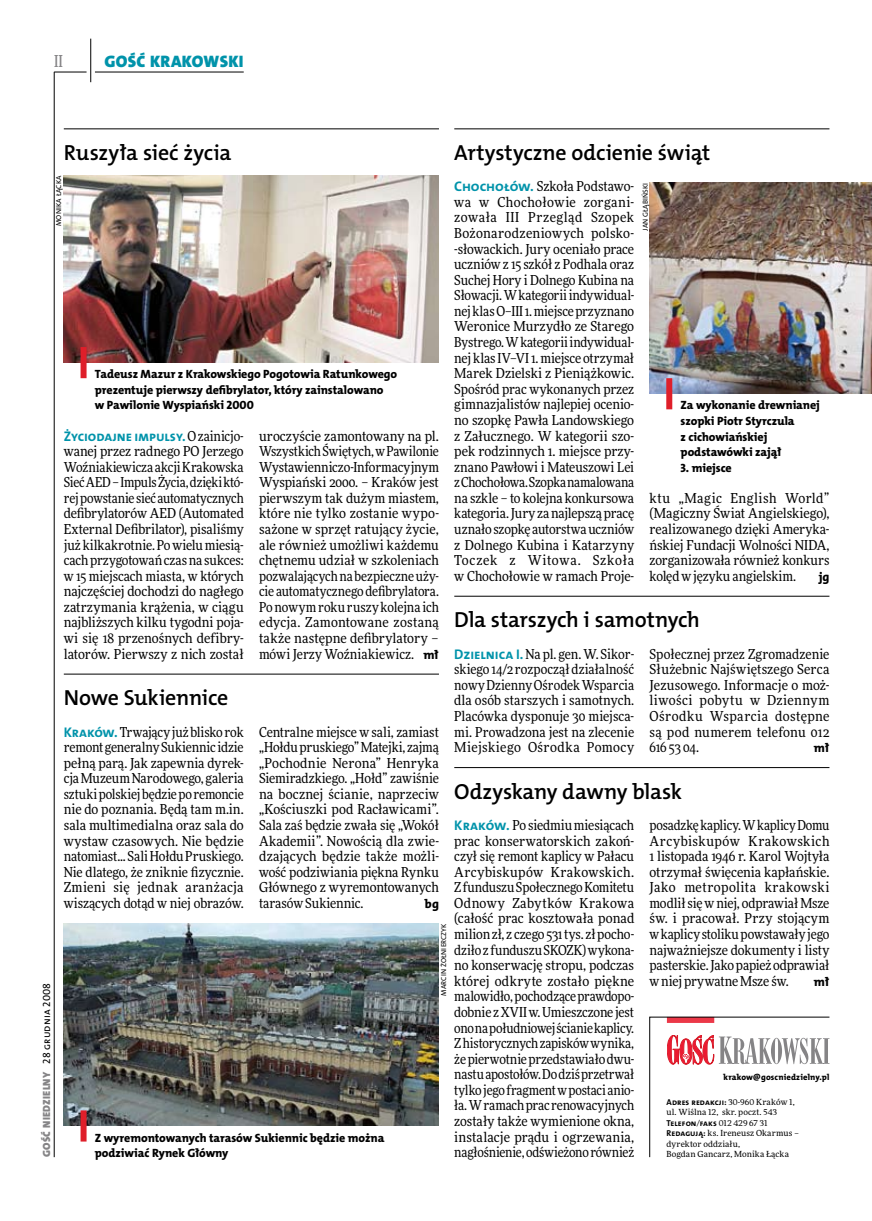
<style>
.page{position:relative;width:872px;height:1221px;background:#fff}
.page>*{position:absolute;margin:0;border:0;box-sizing:border-box;transform-origin:0 0}
.t1{font:21.9px "The Mix HP6 Se Bld";letter-spacing:-.01em;color:#000}
.t2{font:16.65px "The Mix HP9 Blk";letter-spacing:.02em;color:#0093aa}
.t3{font:500 16.5px "Freeday Narrow";color:#858486;scale:.9 1}
.t4{font:13.95px "The Mix HP7 Bld";letter-spacing:-.01em;color:#0093aa}
.t5{font:13.8px/15.6px "Freeday Narrow News";letter-spacing:.005em;color:#000;text-align:justify}
.t6{font:12.45px "The Mix HP8 Ex Bld";letter-spacing:.045em;color:#000}
.t7{font:12px/15.6px "The Mix HP8 Ex Bld";letter-spacing:-.005em;color:#000}
.t8{font:10.5px "The Mix HP9 Blk";letter-spacing:.025em;color:#858486}
.t9{font:8.55px "The Mix HP7 Bld";letter-spacing:.005em;color:#000}
.t10{font:8.55px "The Mix HP8 Ex Bld";letter-spacing:.015em;color:#000}
.t11{font:8.4px/10.5px "Freeday News";letter-spacing:.02em;color:#000}
.t12{font:7.2px "The Mix HP5 Plain";letter-spacing:.015em;color:#000}
.s1{font-family:"Freeday Narrow News";font-size:13.8px;color:#000}
.s2{font-family:"The Mix HP8 Ex Bld";font-size:12.45px}
.s3{font-family:"The Mix HP5 Plain";color:#000}
.s4{font-family:"The Mix HP7 Bld";font-size:13.95px;color:#0093aa}
.s5{font-family:"Freeday News";font-size:8.4px}
.s6{font-family:"The Mix HP7 Bld";font-size:8.55px}
</style>
<div class="page">
<hr style="left:54px;top:72px;width:1px;height:1085px;background:#000">
<hr style="left:90px;top:39px;width:1px;height:43px;background:#000">
<hr style="left:54px;top:72px;width:33px;height:1px;background:#000">
<hr style="left:95px;top:72px;width:149px;height:1px;background:#000">
<svg style="left:649px;top:1016px;width:181px;height:141px"></svg>
<hr style="left:64px;top:129px;width:375px;height:1px;background:#000">
<hr style="left:454px;top:129px;width:375px;height:1px;background:#000">
<hr style="left:454px;top:767px;width:375px;height:1px;background:#000">
<hr style="left:64px;top:673px;width:375px;height:1px;background:#000">
<hr style="left:454px;top:596px;width:375px;height:1px;background:#000">
<img style="left:64px;top:176px;width:375px;height:186px">
<img style="left:649px;top:183px;width:223px;height:211px">
<img style="left:64px;top:923px;width:375px;height:202px">
<div style="left:81px;top:347px;width:6px;height:31px;background:#df1f2a"></div>
<div style="left:81px;top:1110px;width:6px;height:31px;background:#df1f2a"></div>
<div style="left:666px;top:378px;width:6px;height:31px;background:#df1f2a"></div>
<p class="t3" style="left:54px;top:50px;width:11px">II</p>
<p class="t2" style="left:105px;top:50px;width:140px">GOŚĆ KRAKOWSKI</p>
<h1 class="t1" style="left:64px;top:139px;width:169px">Ruszyła sieć życia</h1>
<h1 class="t1" style="left:454px;top:139px;width:258px">Artystyczne odcienie świąt</h1>
<p class="t12" style="left:54px;top:226px;width:52px;rotate:-90deg">Monika Łącka</p>
<p class="t7" style="left:95px;top:366px;width:304px">Tadeusz Mazur z Krakowskiego Pogotowia Ratunkowego prezentuje pierwszy defibrylator, który zainstalowano<br>w Pawilonie Wyspiański 2000</p>
<p class="t4" style="left:64px;top:427px;width:181px">Życiodajne impulsy. <span class="s1">Ozainicjo-</span></p>
<p class="t5" style="left:64px;top:443px;width:181px">wanej przez radnego PO Jerzego Woźniakiewicza akcji Krakowska Sieć AED – Impuls Życia, dzięki któ&shy;rej powstanie sieć automatycznych defibrylatorów AED (Automated External Defibrilator), pisaliśmy już kilkakrotnie. Po wielu miesią&shy;cach przygotowań czas na sukces: w 15 miejscach miasta, w których najczęściej dochodzi do nagłego zatrzymania krążenia, w ciągu najbliższych kilku tygodni poja&shy;wi się 18 przenośnych defibry&shy;latorów. Pierwszy z nich został</p>
<h1 class="t1" style="left:64px;top:684px;width:166px">Nowe Sukiennice</h1>
<p class="t5" style="left:259px;top:427px;width:181px">uroczyście zamontowany na pl.<br>Wszystkich Świętych, wPawilonie Wystawienniczo-Informacyjnym Wyspiański 2000. – Kraków jest pierwszym tak dużym miastem, które nie tylko zostanie wypo&shy;sażone w sprzęt ratujący życie, ale również umożliwi każdemu chętnemu udział w szkoleniach pozwalających na bezpieczne uży&shy;cie automatycznego defibrylatora.<br>Po nowym roku ruszy kolejna ich edycja. Zamontowane zostaną także następne defibrylatory – mówi Jerzy Woźniakiewicz. <span class="s2">mł</span></p>
<p class="t8" style="left:40px;top:1156px;width:176px;rotate:-90deg">GOŚĆ NIEDZIELNY <span class="s3">28 grudnia 2008</span></p>
<p class="t5" style="left:64px;top:723px;width:181px"><span class="s4">Kraków.</span> Trwający już blisko rok remont generalny Sukiennic idzie pełną parą. Jak zapewnia dyrek&shy;cja Muzeum Narodowego, galeria sztuki polskiej będzie po remoncie nie do poznania. Będą tam m.in. sala multimedialna oraz sala do wystaw czasowych. Nie będzie natomiast... Sali Hołdu Pruskiego.<br>Nie dlatego, że zniknie fizycznie.<br>Zmieni się jednak aranżacja wiszących dotąd w niej obrazów.</p>
<p class="t5" style="left:259px;top:723px;width:181px">Centralne miejsce w sali, zamiast „Hołdu pruskiego” Matejki, zajmą „Pochodnie Nerona” Henryka Siemiradzkiego. „Hołd” zawiśnie na bocznej ścianie, naprzeciw „Kościuszki pod Racławicami”.<br>Sala zaś będzie zwała się „Wokół Akademii”. Nowością dla zwie&shy;dzających będzie także możli&shy;wość podziwiania piękna Rynku Głównego z wyremontowanych tarasów Sukiennic.</p>
<p class="t6" style="left:425px;top:895px;width:16px">bg</p>
<p class="t7" style="left:95px;top:1129px;width:291px">Z wyremontowanych tarasów Sukiennic będzie można podziwiać Rynek Główny</p>
<p class="t12" style="left:439px;top:995px;width:74px;rotate:-90deg">Marcin Żołnierczyk</p>
<p class="t5" style="left:454px;top:178px;width:181px"><span class="s4">Chochołów.</span> Szkoła Podstawo&shy;wa w Chochołowie zorgani&shy;zowała III Przegląd Szopek Bożonarodzeniowych polsko--słowackich. Jury oceniało prace uczniów z 15 szkół z Podhala oraz Suchej Hory i Dolnego Kubina na Słowacji. Wkategorii indywidual&shy;nej klas O–III 1.miejsce przyznano Weronice Murzydło ze Starego Bystrego. Wkategorii indywidual&shy;nej klas IV–VI 1.miejsce otrzymał Marek Dzielski z Pieniążkowic.<br>Spośród prac wykonanych przez gimnazjalistów najlepiej ocenio&shy;no szopkę Pawła Landowskiego z Załucznego. W kategorii szo&shy;pek rodzinnych 1. miejsce przy&shy;znano Pawłowi i Mateuszowi Lei z Chochołowa. Szopka namalowana na szkle – to kolejna konkursowa kategoria. Jury za najlepszą pracę uznało szopkę autorstwa uczniów z Dolnego Kubina i Katarzyny Toczek z Witowa. Szkoła w Chochołowie w ramach Proje-</p>
<p class="t12" style="left:640px;top:231px;width:50px;rotate:-90deg">Jan Głąbiński</p>
<p class="t7" style="left:680px;top:397px;width:141px">Za wykonanie drewnianej szopki Piotr Styrczula<br>z cichowiańskiej podstawówki zajął</p>
<p class="t7" style="left:680px;top:460px;width:53px">3. miejsce</p>
<p class="t5" style="left:649px;top:490px;width:181px">ktu „Magic English World” (Magiczny Świat Angielskiego), realizowanego dzięki Ameryka&shy;ńskiej Fundacji Wolności NIDA, zorganizowała również konkurs kolęd w języku angielskim.</p>
<p class="t6" style="left:818px;top:568px;width:12px">jg</p>
<h1 class="t1" style="left:454px;top:606px;width:247px">Dla starszych i samotnych</h1>
<p class="t5" style="left:454px;top:645px;width:181px"><span class="s4">Dzielnica I.</span> Na pl. gen. W. Sikor&shy;skiego 14/2 rozpoczął działalność nowy Dzienny Ośrodek Wsparcia dla osób starszych i samotnych.<br>Placówka dysponuje 30 miejsca&shy;mi. Prowadzona jest na zlecenie Miejskiego Ośrodka Pomocy</p>
<p class="t5" style="left:649px;top:645px;width:181px">Społecznej przez Zgromadzenie Służebnic Najświętszego Serca Jezusowego. Informacje o moż&shy;liwości pobytu w Dziennym Ośrodku Wsparcia dostępne są pod numerem telefonu 012<br>616 53 04.</p>
<p class="t6" style="left:814px;top:739px;width:17px">mł</p>
<h1 class="t1" style="left:454px;top:777px;width:229px">Odzyskany dawny blask</h1>
<p class="t5" style="left:454px;top:817px;width:181px"><span class="s4">Kraków.</span> Po siedmiu miesiącach prac konserwatorskich zakoń&shy;czył się remont kaplicy w Pałacu Arcybiskupów Krakowskich.<br>Zfunduszu Społecznego Komitetu Odnowy Zabytków Krakowa (całość prac kosztowała ponad milion zł, z czego 531 tys. zł pocho&shy;dziło z funduszu SKOZK) wykona&shy;no konserwację stropu, podczas której odkryte zostało piękne malowidło, pochodzące prawdopo&shy;dobnie zXVII w. Umieszczone jest ono na południowej ścianie kaplicy.<br>Zhistorycznych zapisków wynika, że pierwotnie przedstawiało dwu&shy;nastu apostołów. Do dziś przetrwał tylko jego fragment wpostaci anio&shy;ła. Wramach prac renowacyjnych zostały także wymienione okna, instalacje prądu i ogrzewania, nagłośnienie, odświeżono również</p>
<p class="t5" style="left:649px;top:817px;width:181px">posadzkę kaplicy. Wkaplicy Domu Arcybiskupów Krakowskich 1 listopada 1946 r. Karol Wojtyła otrzymał święcenia kapłańskie.<br>Jako metropolita krakowski modlił się w niej, odprawiał Msze św. i pracował. Przy stojącym wkaplicy stoliku powstawały jego najważniejsze dokumenty i listy pasterskie. Jako papież odprawiał w niej prywatne Msze św.</p>
<p class="t6" style="left:814px;top:973px;width:17px">mł</p>
<p class="t10" style="left:723px;top:1071px;width:108px">krakow@goscniedzielny.pl</p>
<p class="t9" style="left:666px;top:1096px;width:130px">Adres redakcji: <span class="s5">30-960 Kraków 1,</span></p>
<p class="t11" style="left:666px;top:1106px;width:112px">ul. Wiślna 12, skr. poczt. 543</p>
<p class="t9" style="left:666px;top:1117px;width:102px">Telefon<span class="s5">/</span>faks <span class="s5">012 429 67 31</span></p>
<p class="t11" style="left:666px;top:1127px;width:134px"><span class="s6">Redagują:</span> ks. Ireneusz Okarmus – dyrektor oddziału,<br>Bogdan Gancarz, Monika Łącka</p>
</div>
